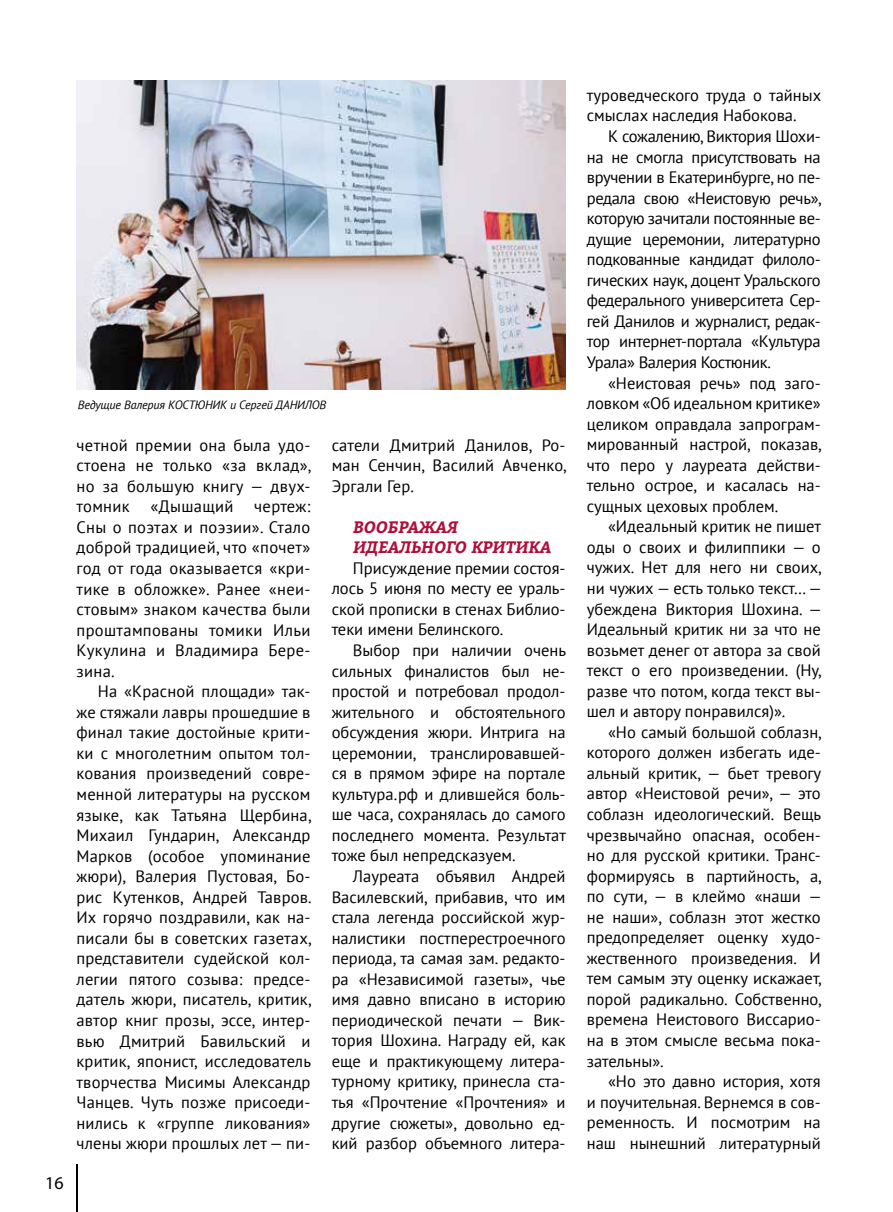
<style>
.page{position:relative;width:893px;height:1212px;background:#fff}
.page>*{position:absolute;margin:0;border:0;box-sizing:border-box;transform-origin:0 0}
.t1{font:18px "Myriad Pro";color:#000}
.t2{font:16.5px/20.5px "PT Sans";color:#000;text-align:justify}
.t3{font:italic 700 16.5px/20.5px "Bitter";color:#b00f39}
.t4{font:16.5px "PT Sans";letter-spacing:.02em;color:#000}
.t5{font:italic 12px "PT Sans";letter-spacing:-.01em;color:#000}
</style>
<div class="page">
<hr style="left:77px;top:1164px;width:1px;height:48px;background:#000">
<img style="left:77px;top:81px;width:489px;height:308px">
<p class="t1" style="left:45px;top:1172px;width:20px">16</p>
<p class="t5" style="left:78px;top:397px;width:250px">Ведущие Валерия КОСТЮНИК и Сергей ДАНИЛОВ</p>
<p class="t2" style="left:77px;top:434px;width:237px">четной премии она была удо&shy;стоена не только «за вклад», но за большую книгу — двух&shy;томник</p>
<p class="t4" style="left:151px;top:496px;width:84px">«Дышащий</p>
<p class="t2" style="left:77px;top:496px;width:235px;text-indent:178px">чертеж:<br>Сны о поэтах и поэзии». Стало доброй традицией, что «почет» год от года оказывается «кри&shy;тике в обложке». Ранее «неи&shy;стовым» знаком качества были проштампованы томики Ильи Кукулина и Владимира Бере&shy;зина.</p>
<p class="t2" style="left:77px;top:681px;width:237px;text-indent:21px">На «Красной площади» так&shy;же стяжали лавры прошедшие в финал такие достойные крити&shy;ки с многолетним опытом тол&shy;кования произведений совре&shy;менной литературы на русском языке, как Татьяна Щербина, Михаил Гундарин, Александр Марков (особое упоминание жюри), Валерия Пустовая, Бо&shy;рис Кутенков, Андрей Тавров.<br>Их горячо поздравили, как на&shy;писали бы в советских газетах, представители судейской кол&shy;легии пятого созыва: предсе&shy;датель жюри, писатель, критик, автор книг прозы, эссе, интер&shy;вью Дмитрий Бавильский и критик, японист, исследователь творчества Мисимы Александр Чанцев. Чуть позже присоеди&shy;нились к «группе ликования» члены жюри прошлых лет — пи-</p>
<p class="t2" style="left:332px;top:434px;width:237px">сатели Дмитрий Данилов, Ро&shy;ман Сенчин, Василий Авченко, Эргали Гер.</p>
<p class="t3" style="left:353px;top:517px;width:200px">ВООБРАЖАЯ<br>ИДЕАЛЬНОГО КРИТИКА</p>
<p class="t2" style="left:332px;top:557px;width:235px;text-indent:21px">Присуждение премии состоя&shy;лось 5 июня по месту ее ураль&shy;ской прописки в стенах Библио&shy;теки имени Белинского.</p>
<p class="t2" style="left:332px;top:639px;width:236px;text-indent:21px">Выбор при наличии очень сильных финалистов был не&shy;простой и потребовал продол&shy;жительного и обстоятельного обсуждения жюри. Интрига на церемонии, транслировавшей&shy;ся в прямом эфире на портале культура.рф и длившейся боль&shy;ше часа, сохранялась до самого последнего момента. Результат тоже был непредсказуем.</p>
<p class="t2" style="left:332px;top:865px;width:235px;text-indent:21px">Лауреата объявил Андрей Василевский, прибавив, что им стала легенда российской жур&shy;налистики постперестроечного периода, та самая зам. редакто&shy;ра «Независимой газеты», чье имя давно вписано в историю периодической печати — Вик&shy;тория Шохина. Награду ей, как еще и практикующему литера&shy;турному критику, принесла ста&shy;тья «Прочтение «Прочтения» и другие сюжеты», довольно ед&shy;кий разбор объемного литера-</p>
<p class="t2" style="left:587px;top:84px;width:236px">туроведческого труда о тайных смыслах наследия Набокова.</p>
<p class="t2" style="left:587px;top:125px;width:237px;text-indent:21px">К сожалению, Виктория Шохи&shy;на не смогла присутствовать на вручении в Екатеринбурге, но пе&shy;редала свою «Неистовую речь», которую зачитали постоянные ве&shy;дущие церемонии, литературно подкованные кандидат филоло&shy;гических наук, доцент Уральского федерального университета Сер&shy;гей Данилов и журналист, редак&shy;тор интернет-портала «Культура Урала» Валерия Костюник.</p>
<p class="t2" style="left:587px;top:372px;width:237px;text-indent:21px">«Неистовая речь» под заго&shy;ловком «Об идеальном критике» целиком оправдала запрограм&shy;мированный настрой, показав, что перо у лауреата действи&shy;тельно острое, и касалась на&shy;сущных цеховых проблем.</p>
<p class="t2" style="left:587px;top:516px;width:237px;text-indent:21px">«Идеальный критик не пишет оды о своих и филиппики — о чужих. Нет для него ни своих, ни чужих — есть только текст… — убеждена Виктория Шохина. — Идеальный критик ни за что не возьмет денег от автора за свой текст о его произведении. (Ну, разве что потом, когда текст вы&shy;шел и автору понравился)».</p>
<p class="t2" style="left:587px;top:721px;width:237px;text-indent:21px">«Но самый большой соблазн, которого должен избегать иде&shy;альный критик, — бьет тревогу автор «Неистовой речи», — это соблазн идеологический. Вещь чрезвычайно опасная, особен&shy;но для русской критики. Транс&shy;формируясь в партийность, а, по сути, — в клеймо «наши — не наши», соблазн этот жестко предопределяет оценку худо&shy;жественного произведения. И тем самым эту оценку искажает, порой радикально. Собственно, времена Неистового Виссарио&shy;на в этом смысле весьма пока&shy;зательны».</p>
<p class="t2" style="left:587px;top:1070px;width:235px;text-indent:21px">«Но это давно история, хотя и поучительная. Вернемся в сов&shy;ременность. И посмотрим на наш нынешний литературный</p>
</div>
